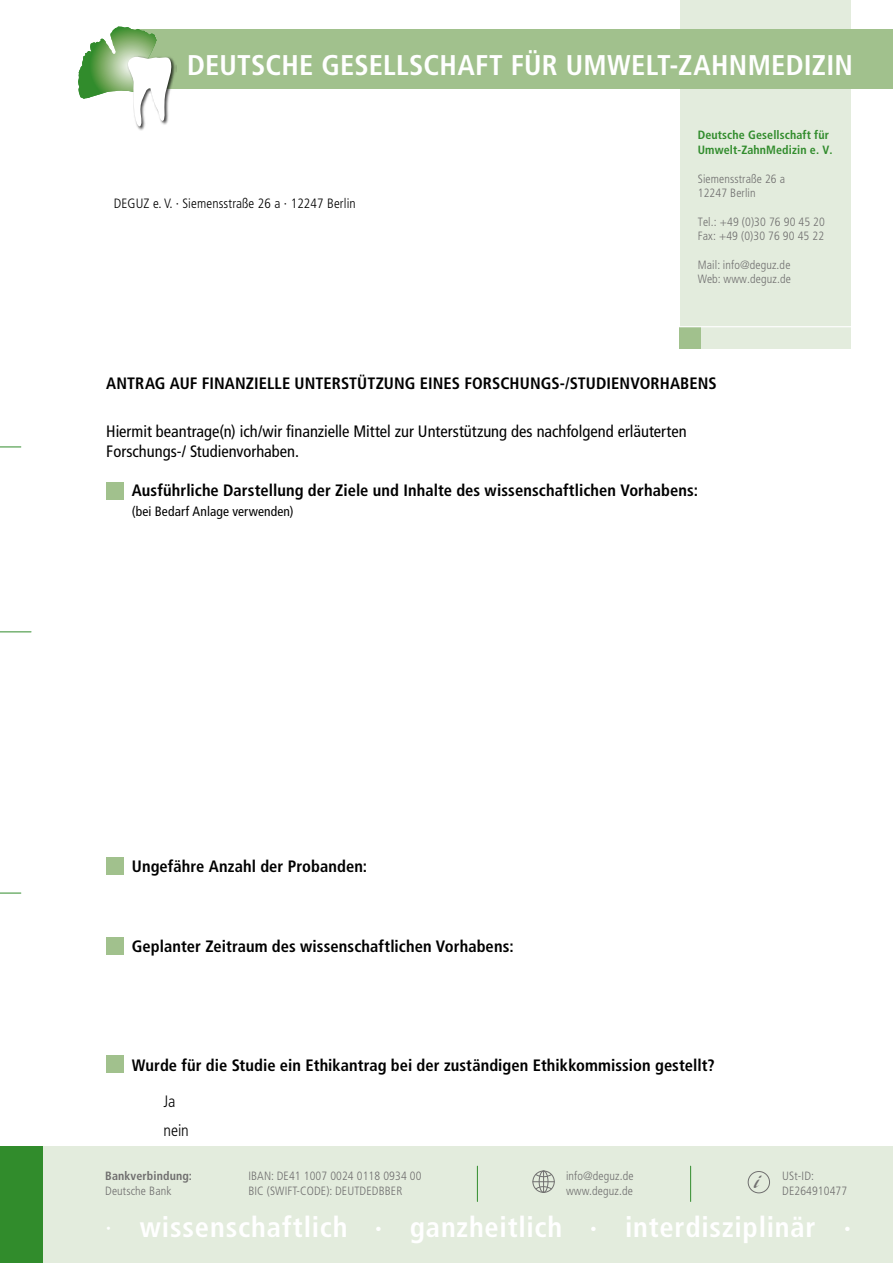
<style>
.page{position:relative;width:893px;height:1263px;background:#fff}
.page>*{position:absolute;margin:0;border:0;box-sizing:border-box;transform-origin:0 0}
.t1{font:700 condensed 28.5px "Frutiger LT Std";letter-spacing:.02em;color:#fff}
.t2{font:18px "ARBLANCA";color:#706f6f}
.t3{font:700 condensed 16.5px "Frutiger LT Std";letter-spacing:.005em;color:#000}
.t4{font:condensed 16.5px/19.8px "Frutiger LT Std";color:#000}
.t5{font:300 condensed 16.5px "Frutiger LT Std";letter-spacing:-.005em;color:#000}
.t6{font:300 condensed 13.5px "Frutiger LT Std";letter-spacing:.01em;color:#000}
.t7{font:condensed 13.5px "Frutiger LT Std";letter-spacing:.01em;color:#000}
.t8{font:300 condensed 12px "Frutiger LT Std";letter-spacing:.01em;color:#706f6f}
.t9{font:700 condensed 12px "Frutiger LT Std";letter-spacing:.01em;color:#318c2c}
.t10{font:700 condensed 12px "Frutiger LT Std";letter-spacing:.01em;color:#706f6f}
.s1{font-weight:300}
</style>
<div class="page">
<div style="left:0;top:1146px;width:893px;height:117px;background:#e3ecdd"></div>
<div style="left:680px;top:0;width:170px;height:349px;background:#e3ecdd"></div>
<svg style="left:0;top:447px;width:21px;height:1px"></svg>
<svg style="left:0;top:893px;width:21px;height:1px"></svg>
<hr style="left:0;top:631px;width:31px;height:1px;background:#318c2c">
<div style="left:0;top:1146px;width:43px;height:117px;background:#318c2c"></div>
<div style="left:132px;top:30px;width:761px;height:59px;background:#a1c18d"></div>
<div style="left:679px;top:327px;width:22px;height:22px;background:#a1c18d"></div>
<hr style="left:634px;top:326px;width:259px;height:1px;background:#fff">
<img style="left:137px;top:60px;width:39px;height:71px">
<svg style="left:78px;top:27px;width:95px;height:100px"></svg>
<hr style="left:477px;top:1166px;width:1px;height:35px;background:#318c2c">
<hr style="left:690px;top:1166px;width:1px;height:35px;background:#318c2c">
<div style="left:748px;top:1171px;width:22px;height:22px;border:1px solid #706f6f;border-radius:50%"></div>
<div style="left:532px;top:1170px;width:23px;height:23px;border:1px solid #706f6f;border-radius:50%"></div>
<div style="left:539px;top:1170px;width:9px;height:23px;border:1px solid #706f6f;border-radius:50%"></div>
<svg style="left:532px;top:1171px;width:23px;height:21px"></svg>
<div style="left:106px;top:483px;width:17px;height:17px;background:#a1c18d"></div>
<div style="left:106px;top:857px;width:17px;height:17px;background:#a1c18d"></div>
<div style="left:106px;top:937px;width:17px;height:17px;background:#a1c18d"></div>
<div style="left:106px;top:1055px;width:17px;height:17px;background:#a1c18d"></div>
<p class="t1" style="left:187px;top:48px;width:667px">DEUTSCHE GESELLSCHAFT FÜR UMWELT-ZAHNMEDIZIN</p>
<p class="t6" style="left:114px;top:195px;width:244px">DEGUZ e. V. ∙ Siemensstraße 26 a ∙ 12247 Berlin</p>
<p class="t9" style="left:698px;top:128px;width:133px">Deutsche Gesellschaft für</p>
<p class="t9" style="left:698px;top:143px;width:136px">Umwelt-ZahnMedizin e. V.</p>
<p class="t8" style="left:698px;top:172px;width:89px">Siemensstraße 26 a</p>
<p class="t8" style="left:698px;top:186px;width:59px">12247 Berlin</p>
<p class="t8" style="left:698px;top:215px;width:129px">Tel.: +49 (0)30 76 90 45 20</p>
<p class="t8" style="left:698px;top:229px;width:128px">Fax: +49 (0)30 76 90 45 22</p>
<p class="t8" style="left:698px;top:258px;width:94px">Mail: info@deguz.de</p>
<p class="t8" style="left:698px;top:272px;width:95px">Web: www.deguz.de</p>
<p class="t3" style="left:106px;top:373px;width:612px">ANTRAG AUF FINANZIELLE UNTERSTÜTZUNG EINES FORSCHUNGS-/STUDIENVORHABENS</p>
<p class="t4" style="left:106px;top:421px;width:582px">Hiermit beantrage(n) ich/wir finanzielle Mittel zur Unterstützung des nachfolgend erläuterten<br>Forschungs-/ Studienvorhaben.</p>
<p class="t3" style="left:132px;top:481px;width:568px">Ausführliche Darstellung der Ziele und Inhalte des wissenschaftlichen Vorhabens:</p>
<p class="t7" style="left:132px;top:503px;width:163px">(bei Bedarf Anlage verwenden)</p>
<p class="t3" style="left:132px;top:857px;width:237px">Ungefähre Anzahl der Probanden:</p>
<p class="t3" style="left:132px;top:936px;width:383px">Geplanter Zeitraum des wissenschaftlichen Vorhabens:</p>
<p class="t3" style="left:132px;top:1055px;width:584px">Wurde für die Studie ein Ethikantrag bei der zuständigen Ethikkommission gestellt?</p>
<p class="t5" style="left:163px;top:1092px;width:14px">Ja</p>
<p class="t5" style="left:163px;top:1120px;width:27px">nein</p>
<p class="t10" style="left:105px;top:1168px;width:88px">Bankverbindung:</p>
<p class="t8" style="left:105px;top:1184px;width:68px">Deutsche Bank</p>
<p class="t8" style="left:566px;top:1169px;width:69px">info@deguz.de</p>
<p class="t8" style="left:566px;top:1184px;width:68px">www.deguz.de</p>
<p class="t8" style="left:782px;top:1169px;width:33px">USt-ID:</p>
<p class="t8" style="left:782px;top:1184px;width:67px">DE264910477</p>
<p class="t8" style="left:248px;top:1169px;width:175px">IBAN: DE41 1007 0024 0118 0934 00</p>
<p class="t8" style="left:248px;top:1184px;width:156px">BIC (SWIFT-CODE): DEUTDEDBBER</p>
<p class="t1" style="left:105px;top:1210px;width:748px"><span class="s1">∙</span> wissenschaftlich ∙ ganzheitlich ∙ interdisziplinär ∙</p>
<p class="t2" style="left:754px;top:1172px;width:7px">i</p>
</div>
